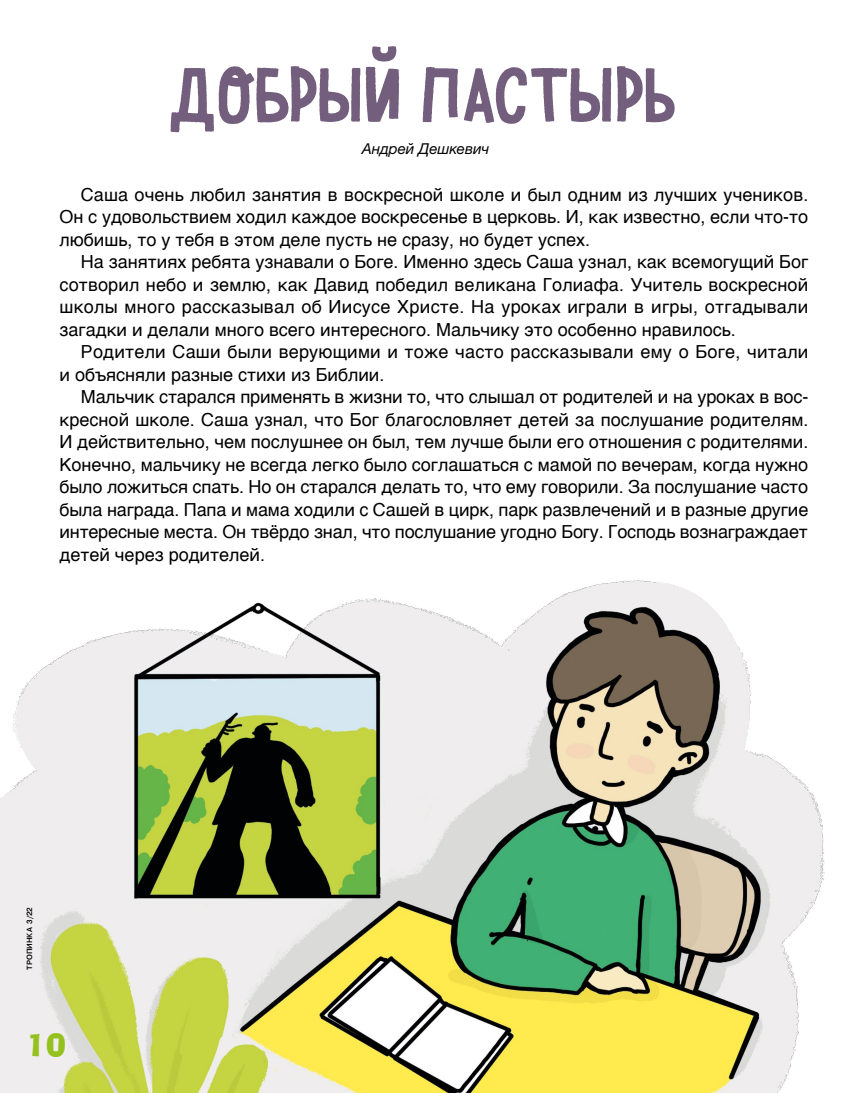
<style>
.page{position:relative;width:851px;height:1093px;background:#fff}
.page>*{position:absolute;margin:0;border:0;box-sizing:border-box;transform-origin:0 0}
.t1{font:72px "Le Osler Rough";color:#735e7d}
.t2{font:30px "Ad Lib BT";color:#95c11f}
.t3{font:18px/22.5px "Helvetica";color:#000;text-align:justify}
.t4{font:italic 15px "Helvetica Neue";color:#000}
.t5{font:500 7.5px "Pragmatica";color:#000}
</style>
<div class="page">
<img style="left:0;top:580px;width:825px;height:513px">
<h1 class="t1" style="left:171px;top:54px;width:510px">ДОБРЫЙ ПАСТЫРЬ</h1>
<p class="t4" style="left:361px;top:138px;width:129px">Андрей Дешкевич</p>
<p class="t3" style="left:60px;top:184px;width:750px;text-indent:21px">Саша очень любил занятия в воскресной школе и был одним из лучших учеников.<br>Он с удовольствием ходил каждое воскресенье в церковь. И, как известно, если что-то любишь, то у тебя в этом деле пусть не сразу, но будет успех.</p>
<p class="t3" style="left:59px;top:251px;width:750px;text-indent:21px">На занятиях ребята узнавали о Боге. Именно здесь Саша узнал, как всемогущий Бог сотворил небо и землю, как Давид победил великана Голиафа. Учитель воскресной школы много рассказывал об Иисусе Христе. На уроках играли в игры, отгадывали загадки и делали много всего интересного. Мальчику это особенно нравилось.</p>
<p class="t3" style="left:59px;top:341px;width:750px;text-indent:21px">Родители Саши были верующими и тоже часто рассказывали ему о Боге, читали и объясняли разные стихи из Библии.</p>
<p class="t3" style="left:59px;top:386px;width:750px;text-indent:21px">Мальчик старался применять в жизни то, что слышал от родителей и на уроках в вос&shy;кресной школе. Саша узнал, что Бог благословляет детей за послушание родителям.<br>И действительно, чем послушнее он был, тем лучше были его отношения с родителями.<br>Конечно, мальчику не всегда легко было соглашаться с мамой по вечерам, когда нужно было ложиться спать. Но он старался делать то, что ему говорили. За послушание часто была награда. Папа и мама ходили с Сашей в цирк, парк развлечений и в разные другие интересные места. Он твёрдо знал, что послушание угодно Богу. Господь вознаграждает детей через родителей.</p>
<p class="t5" style="left:25px;top:969px;width:64px;rotate:-90deg">ТРОПИНКА 3/22</p>
<h2 class="t2" style="left:26px;top:1023px;width:42px">10</h2>
</div>
